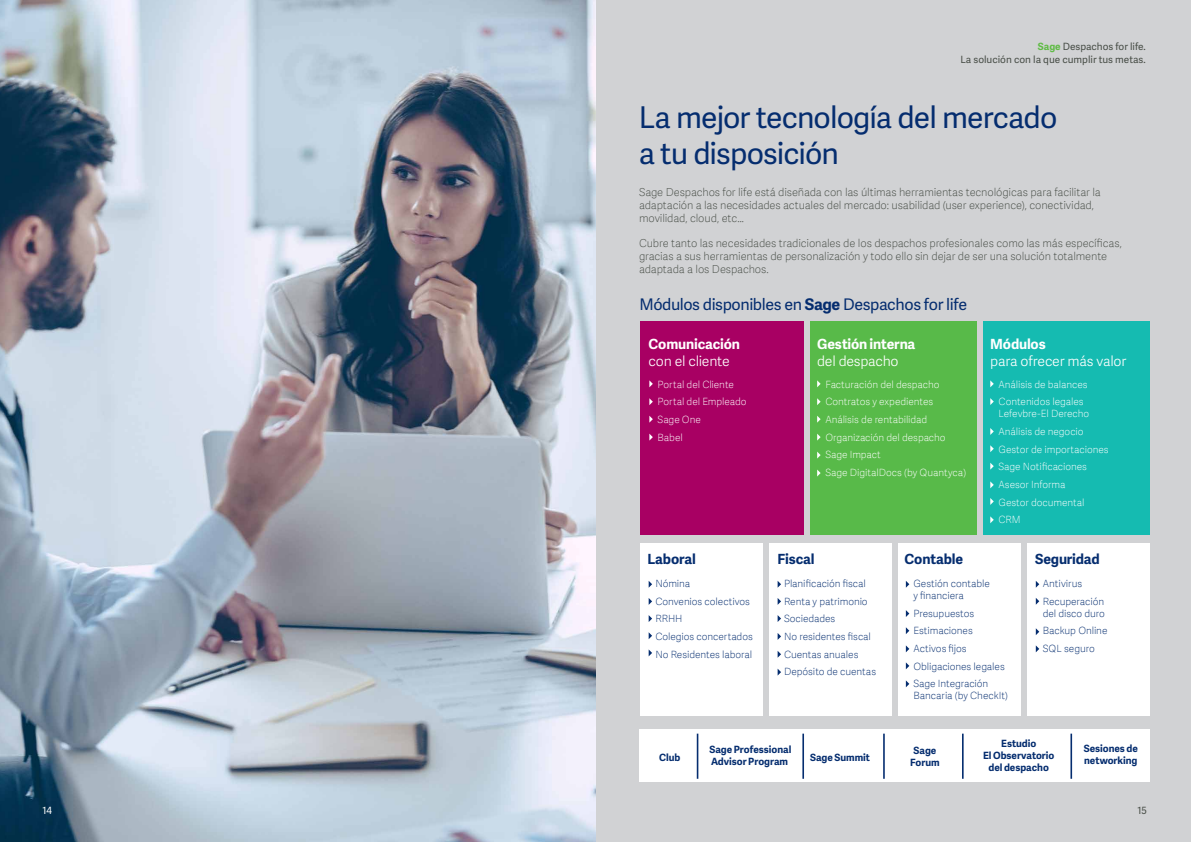
<style>
.page{position:relative;width:1191px;height:842px;background:#d1d2d4}
.page>*{position:absolute;margin:0;border:0;box-sizing:border-box;transform-origin:0 0}
.t1{font:30px/36px "Adelle Sans SAGE";letter-spacing:-.03em;color:#052d6f}
.t2{font:16px "Adelle Sans SAGE";letter-spacing:-.025em;color:#052d6f}
.t3{font:14px "Adelle Sans SAGE Lt";letter-spacing:-.015em;color:#fff}
.t4{font:700 14px "Adelle Sans SAGE";letter-spacing:-.01em;color:#fff}
.t5{font:700 14px "Adelle Sans SAGE";letter-spacing:-.01em;color:#052d6f}
.t6{font:11px/13.2px "Adelle Sans SAGE Th";letter-spacing:-.01em;color:#474d46}
.t7{font:10px/17.7px "Adelle Sans SAGE Th";letter-spacing:-.005em;color:#052d6f}
.t8{font:10px/17.7px "Adelle Sans SAGE Th";letter-spacing:-.005em;color:#fff}
.t9{font:700 10px/12px "Adelle Sans SAGE";color:#052d6f}
.t10{font:10px/13.4px "Adelle Sans SAGE";color:#474d46;text-align:right}
.t11{font:10px "Adelle Sans SAGE";color:#fff}
.s1{font-weight:700;color:#60bb46}
.s2{font-weight:700}
</style>
<div class="page">
<img style="left:0;top:0;width:595px;height:842px">
<div style="left:640px;top:322px;width:163px;height:213px;background:#a80063"></div>
<div style="left:640px;top:543px;width:123px;height:172px;background:#fff"></div>
<div style="left:897px;top:543px;width:123px;height:172px;background:#fff"></div>
<div style="left:769px;top:543px;width:123px;height:172px;background:#fff"></div>
<div style="left:1026px;top:543px;width:123px;height:172px;background:#fff"></div>
<div style="left:809px;top:322px;width:167px;height:213px;background:#58ba49"></div>
<div style="left:982px;top:322px;width:167px;height:213px;background:#15bbb1"></div>
<div style="left:639px;top:729px;width:510px;height:53px;background:#fff"></div>
<hr style="left:962px;top:734px;width:1px;height:45px;background:#052d6f">
<hr style="left:883px;top:734px;width:1px;height:45px;background:#052d6f">
<hr style="left:802px;top:734px;width:2px;height:45px;background:#052d6f">
<hr style="left:697px;top:734px;width:1px;height:45px;background:#052d6f">
<hr style="left:1070px;top:734px;width:2px;height:45px;background:#052d6f">
<svg style="left:649px;top:380px;width:4px;height:7px"></svg>
<svg style="left:817px;top:380px;width:3px;height:7px"></svg>
<svg style="left:990px;top:380px;width:3px;height:7px"></svg>
<svg style="left:990px;top:428px;width:3px;height:7px"></svg>
<svg style="left:990px;top:398px;width:3px;height:7px"></svg>
<svg style="left:649px;top:398px;width:4px;height:7px"></svg>
<svg style="left:817px;top:398px;width:3px;height:7px"></svg>
<svg style="left:990px;top:445px;width:3px;height:7px"></svg>
<svg style="left:649px;top:416px;width:4px;height:7px"></svg>
<svg style="left:817px;top:416px;width:3px;height:7px"></svg>
<svg style="left:990px;top:463px;width:3px;height:7px"></svg>
<svg style="left:649px;top:434px;width:4px;height:7px"></svg>
<svg style="left:817px;top:434px;width:3px;height:7px"></svg>
<svg style="left:990px;top:481px;width:3px;height:7px"></svg>
<svg style="left:817px;top:470px;width:3px;height:6px"></svg>
<svg style="left:990px;top:498px;width:3px;height:7px"></svg>
<svg style="left:817px;top:452px;width:3px;height:7px"></svg>
<svg style="left:990px;top:516px;width:3px;height:7px"></svg>
<svg style="left:648px;top:581px;width:4px;height:7px"></svg>
<svg style="left:777px;top:581px;width:4px;height:7px"></svg>
<svg style="left:777px;top:615px;width:4px;height:7px"></svg>
<svg style="left:777px;top:651px;width:4px;height:7px"></svg>
<svg style="left:906px;top:581px;width:3px;height:7px"></svg>
<svg style="left:1035px;top:581px;width:4px;height:7px"></svg>
<svg style="left:1035px;top:628px;width:4px;height:7px"></svg>
<svg style="left:1035px;top:598px;width:4px;height:7px"></svg>
<svg style="left:1035px;top:645px;width:4px;height:7px"></svg>
<svg style="left:906px;top:627px;width:3px;height:7px"></svg>
<svg style="left:906px;top:662px;width:3px;height:7px"></svg>
<svg style="left:906px;top:610px;width:3px;height:7px"></svg>
<svg style="left:906px;top:645px;width:3px;height:7px"></svg>
<svg style="left:906px;top:680px;width:3px;height:7px"></svg>
<svg style="left:777px;top:598px;width:4px;height:7px"></svg>
<svg style="left:777px;top:633px;width:4px;height:7px"></svg>
<svg style="left:777px;top:669px;width:4px;height:7px"></svg>
<svg style="left:648px;top:615px;width:4px;height:7px"></svg>
<svg style="left:648px;top:649px;width:4px;height:7px"></svg>
<svg style="left:648px;top:598px;width:4px;height:7px"></svg>
<svg style="left:648px;top:632px;width:4px;height:7px"></svg>
<p class="t10" style="left:960px;top:39px;width:187px"><span class="s1">Sage</span> Despachos for life.<br>La solución con la que cumplir tus metas.</p>
<h1 class="t1" style="left:639px;top:98px;width:420px">La mejor tecnología del mercado a tu disposición</h1>
<p class="t6" style="left:639px;top:185px;width:463px">Sage Despachos for life está diseñada con las últimas herramientas tecnológicas para facilitar la adaptación a las necesidades actuales del mercado: usabilidad (user experience), conectividad, movilidad, cloud, etc…</p>
<p class="t6" style="left:639px;top:236px;width:484px">Cubre tanto las necesidades tradicionales de los despachos profesionales como las más específicas, gracias a sus herramientas de personalización y todo ello sin dejar de ser una solución totalmente adaptada a los Despachos.</p>
<h2 class="t2" style="left:639px;top:293px;width:329px">Módulos disponibles en <span class="s2">Sage</span> Despachos for life</h2>
<p class="t4" style="left:648px;top:334px;width:93px">Comunicación</p>
<p class="t3" style="left:648px;top:351px;width:83px">con el cliente</p>
<p class="t4" style="left:817px;top:334px;width:100px">Gestión interna</p>
<p class="t3" style="left:817px;top:351px;width:83px">del despacho</p>
<p class="t4" style="left:990px;top:334px;width:57px">Módulos</p>
<p class="t3" style="left:990px;top:351px;width:137px">para ofrecer más valor</p>
<p class="t8" style="left:657px;top:375px;width:91px">Portal del Cliente<br>Portal del Empleado<br>Sage One<br>Babel</p>
<p class="t8" style="left:825px;top:375px;width:142px">Facturación del despacho<br>Contratos y expedientes<br>Análisis de rentabilidad<br>Organización del despacho<br>Sage Impact<br>Sage DigitalDocs (by Quantyca)</p>
<p class="t8" style="left:998px;top:375px;width:91px">Análisis de balances<br>Contenidos legales</p>
<p class="t8" style="left:998px;top:405px;width:112px">Lefevbre-El Derecho<br>Análisis de negocio<br>Gestor de importaciones<br>Sage Notificaciones<br>Asesor Informa<br>Gestor documental<br>CRM</p>
<p class="t5" style="left:647px;top:548px;width:50px">Laboral</p>
<p class="t5" style="left:777px;top:548px;width:38px">Fiscal</p>
<p class="t5" style="left:904px;top:548px;width:60px">Contable</p>
<p class="t5" style="left:1035px;top:548px;width:66px">Seguridad</p>
<p class="t7" style="left:655px;top:574px;width:99px">Nómina<br>Convenios colectivos<br>RRHH<br>Colegios concertados<br>No Residentes laboral</p>
<p class="t7" style="left:784px;top:574px;width:94px">Planificación fiscal<br>Renta y patrimonio<br>Sociedades<br>No residentes fiscal<br>Cuentas anuales<br>Depósito de cuentas</p>
<p class="t7" style="left:913px;top:577px;width:78px;line-height:12px">Gestión contable y financiera</p>
<p class="t7" style="left:913px;top:604px;width:93px">Presupuestos<br>Estimaciones<br>Activos fijos<br>Obligaciones legales<br>Sage Integración</p>
<p class="t7" style="left:913px;top:687px;width:96px">Bancaria (by CheckIt)</p>
<p class="t7" style="left:1042px;top:574px;width:63px">Antivirus<br>Recuperación</p>
<p class="t7" style="left:1042px;top:604px;width:66px">del disco duro<br>Backup Online<br>SQL seguro</p>
<p class="t9" style="left:659px;top:751px;width:23px">Club</p>
<p class="t9" style="left:709px;top:743px;width:84px">Sage Professional<br>Advisor Program</p>
<p class="t9" style="left:810px;top:751px;width:61px">Sage Summit</p>
<p class="t9" style="left:910px;top:744px;width:31px;text-align:center">Sage<br>Forum</p>
<p class="t9" style="left:983px;top:737px;width:73px;text-align:center">Estudio<br>El Observatorio del despacho</p>
<p class="t9" style="left:1083px;top:742px;width:56px">Sesiones de networking</p>
<p class="t11" style="left:43px;top:803px;width:11px">14</p>
<p class="t10" style="left:1137px;top:803px;width:11px">15</p>
</div>
